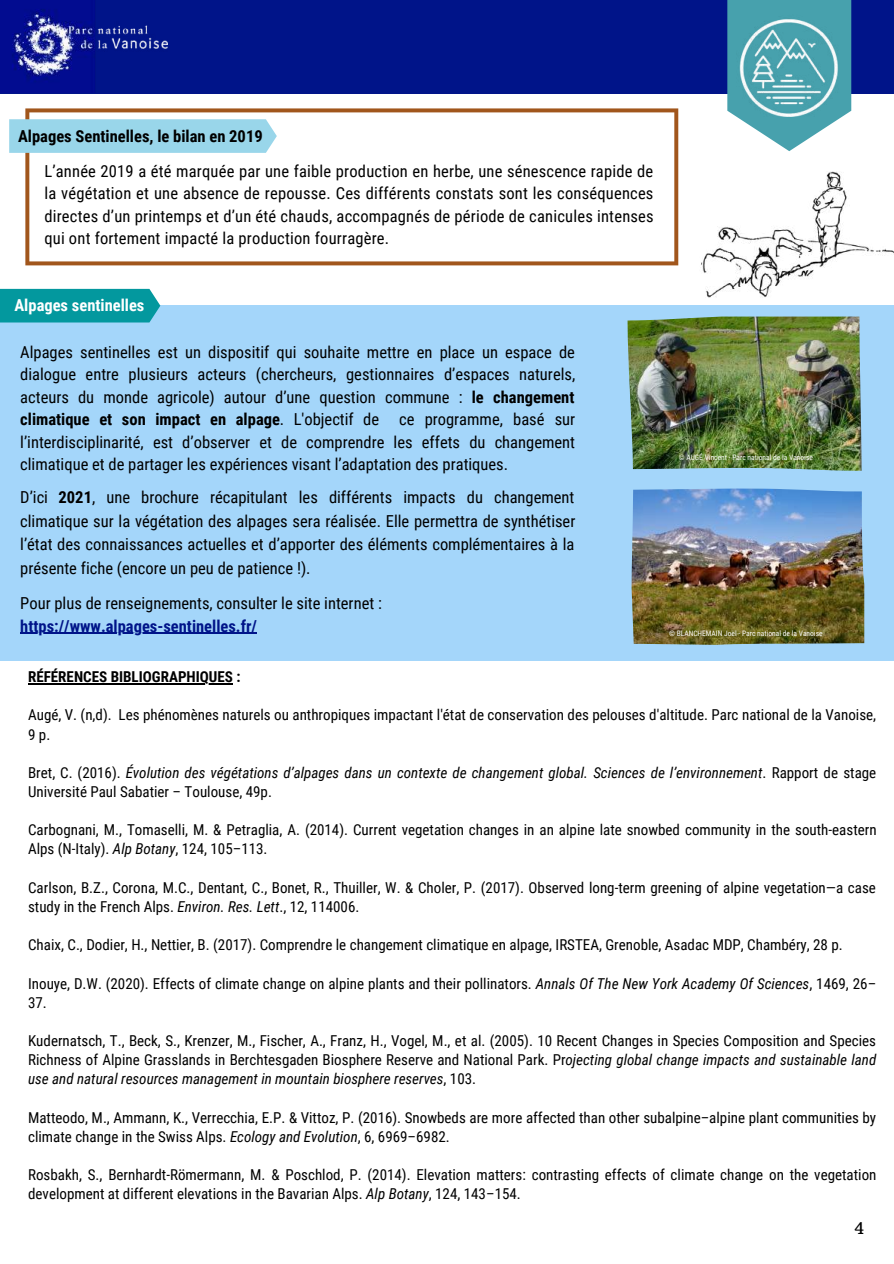
<style>
.page{position:relative;width:894px;height:1264px;background:#fff}
.page>*{position:absolute;margin:0;border:0;box-sizing:border-box;transform-origin:0 0}
.t1{font:16.5px/22.5px "Roboto Condensed";color:#000;text-align:justify}
.t2{font:700 16.5px "Roboto Condensed";color:#001489}
.t3{font:700 16.5px "Roboto Condensed";color:#000}
.t4{font:700 16.5px "Roboto Condensed";color:#fff}
.t5{font:16.5px "Arbutus Slab";color:#000}
.t6{font:15px/19.2px "Roboto Condensed";color:#000}
.t7{font:italic 15px/19.2px "Roboto Condensed";color:#000}
.t8{font:700 15px "Roboto Condensed";color:#000}
.t9{font:7.5px "Roboto Condensed";color:#fff}
.s1{font-weight:700}
.s2{font-style:normal}
.s3{font-style:italic}
</style>
<div class="page">
<div style="left:0;top:0;width:893px;height:94px;background:#001489"></div>
<img style="left:11px;top:0;width:157px;height:92px">
<div style="left:0;top:306px;width:893px;height:354px;background:#a4d6fa"></div>
<svg style="left:727px;top:0;width:124px;height:151px"></svg>
<img style="left:730px;top:8px;width:117px;height:118px">
<div style="left:0;top:289px;width:160px;height:33px;background:#03989e"></div>
<svg style="left:25px;top:108px;width:653px;height:157px"></svg>
<svg style="left:9px;top:119px;width:268px;height:34px;background:#9cd7ea"></svg>
<img style="left:627px;top:316px;width:234px;height:155px">
<img style="left:631px;top:488px;width:233px;height:156px">
<img style="left:693px;top:171px;width:200px;height:135px">
<hr style="left:20px;top:633px;width:237px;height:1px;background:#001489">
<hr style="left:28px;top:683px;width:205px;height:1px;background:#000">
<p class="t3" style="left:18px;top:126px;width:246px">Alpages Sentinelles, le bilan en 2019</p>
<p class="t1" style="left:44px;top:160px;width:610px">L’année 2019 a été marquée par une faible production en herbe, une sénescence rapide de la végétation et une absence de repousse. Ces différents constats sont les conséquences directes d’un printemps et d’un été chauds, accompagnés de période de canicules intenses qui ont fortement impacté la production fourragère.</p>
<p class="t4" style="left:14px;top:296px;width:131px">Alpages sentinelles</p>
<p class="t1" style="left:20px;top:341px;width:556px">Alpages sentinelles est un dispositif qui souhaite mettre en place un espace de dialogue entre plusieurs acteurs (chercheurs, gestionnaires d’espaces naturels, acteurs du monde agricole) autour d’une question commune : <span class="s1">le changement climatique et son impact en alpage</span>. L'objectif de ce programme, basé sur l’interdisciplinarité, est d’observer et de comprendre les effets du changement climatique et de partager les expériences visant l’adaptation des pratiques.</p>
<p class="t1" style="left:20px;top:485px;width:556px;line-height:23.7px">D’ici <span class="s1">2021</span>, une brochure récapitulant les différents impacts du changement climatique sur la végétation des alpages sera réalisée. Elle permettra de synthétiser l’état des connaissances actuelles et d’apporter des éléments complémentaires à la présente fiche (encore un peu de patience !).</p>
<p class="t1" style="left:20px;top:592px;width:363px">Pour plus de renseignements, consulter le site internet :</p>
<p class="t2" style="left:20px;top:616px;width:238px">https://www.alpages-sentinelles.fr/</p>
<p class="t9" style="left:678px;top:453px;width:136px">© AUGÉ Vincent - Parc national de la Vanoise</p>
<p class="t9" style="left:669px;top:629px;width:155px">© BLANCHEMAIN Joël - Parc national de la Vanoise</p>
<p class="t8" style="left:28px;top:668px;width:214px">RÉFÉRENCES BIBLIOGRAPHIQUES :</p>
<p class="t6" style="left:28px;top:705px;width:849px">Augé, V. (n,d). Les phénomènes naturels ou anthropiques impactant l'état de conservation des pelouses d'altitude. Parc national de la Vanoise,<br>9 p.</p>
<p class="t7" style="left:28px;top:763px;width:849px"><span class="s2">Bret, C. (2016).</span> Évolution des végétations d’alpages dans un contexte de changement global. Sciences de l’environnement<span class="s2">. Rapport de stage<br>Université Paul Sabatier – Toulouse, 49p.</span></p>
<p class="t6" style="left:28px;top:820px;width:849px">Carbognani, M., Tomaselli, M. &amp; Petraglia, A. (2014). Current vegetation changes in an alpine late snowbed community in the south-eastern<br>Alps (N-Italy). <span class="s3">Alp Botany</span>, 124, 105–113.</p>
<p class="t6" style="left:28px;top:878px;width:849px">Carlson, B.Z., Corona, M.C., Dentant, C., Bonet, R., Thuiller, W. &amp; Choler, P. (2017). Observed long-term greening of alpine vegetation—a case study in the French Alps. <span class="s3">Environ. Res. Lett</span>., 12, 114006.</p>
<p class="t6" style="left:28px;top:935px;width:816px">Chaix, C., Dodier, H., Nettier, B. (2017). Comprendre le changement climatique en alpage, IRSTEA, Grenoble, Asadac MDP, Chambéry, 28 p.</p>
<p class="t6" style="left:28px;top:973px;width:849px">Inouye, D.W. (2020). Effects of climate change on alpine plants and their pollinators. <span class="s3">Annals Of The New York Academy Of Sciences</span>, 1469, 26–<br>37.</p>
<p class="t6" style="left:28px;top:1031px;width:849px;text-align:justify">Kudernatsch, T., Beck, S., Krenzer, M., Fischer, A., Franz, H., Vogel, M., et al. (2005). 10 Recent Changes in Species Composition and Species Richness of Alpine Grasslands in Berchtesgaden Biosphere Reserve and National Park. Pr<span class="s3">ojecting global change impacts and sustainable land use and natural resources management in mountain biosphere reserves</span>, 103.</p>
<p class="t6" style="left:28px;top:1107px;width:849px">Matteodo, M., Ammann, K., Verrecchia, E.P. &amp; Vittoz, P. (2016). Snowbeds are more affected than other subalpine–alpine plant communities by climate change in the Swiss Alps. <span class="s3">Ecology and Evolution</span>, 6, 6969–6982.</p>
<p class="t6" style="left:28px;top:1165px;width:849px">Rosbakh, S., Bernhardt-Römermann, M. &amp; Poschlod, P. (2014). Elevation matters: contrasting effects of climate change on the vegetation development at different elevations in the Bavarian Alps. <span class="s3">Alp Botany</span>, 124, 143–154.</p>
<p class="t5" style="left:853px;top:1218px;width:12px">4</p>
</div>
